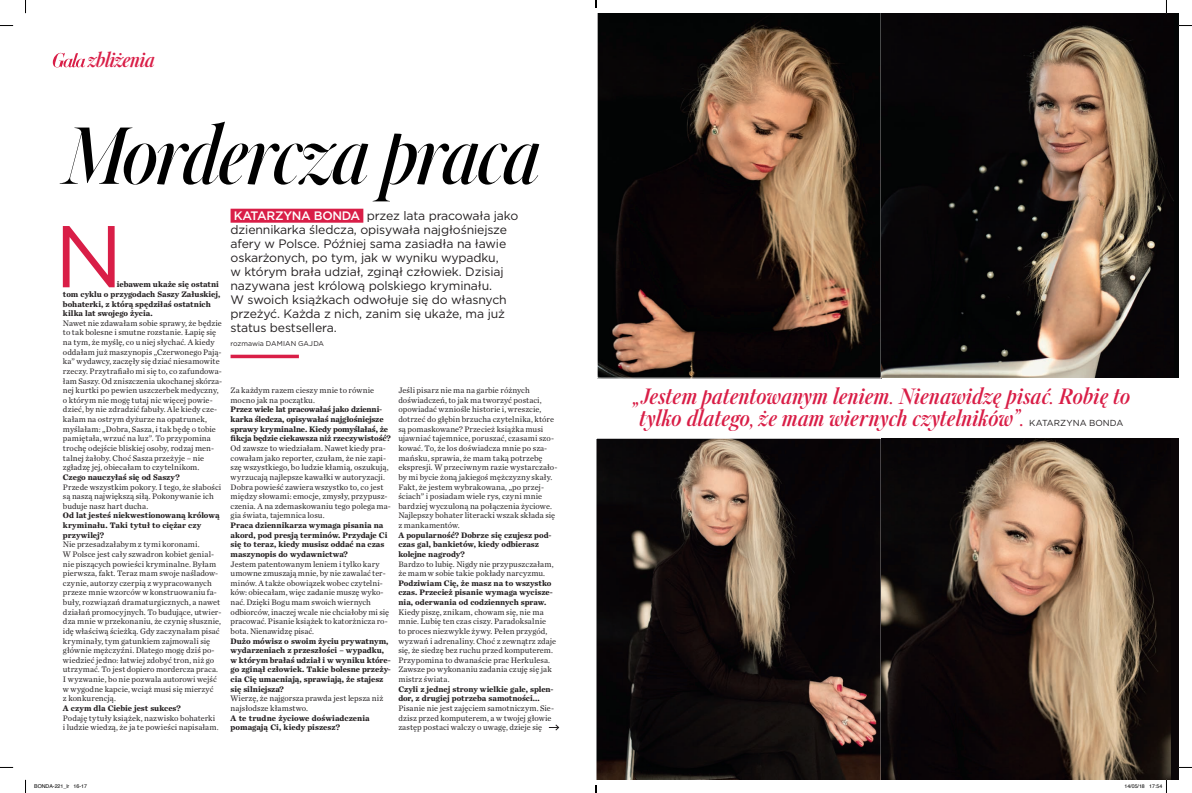
<style>
.page{position:relative;width:1192px;height:793px;background:#fff}
.page>*{position:absolute;margin:0;border:0;box-sizing:border-box;transform-origin:0 0}
.t1{font:87.5px "Gotham";color:#d91e47}
.t2{font:79.8px "Glanz Gala Medium Semi Dis Italic";letter-spacing:-.035em;color:#000}
.t3{font:21.88px/21.9px "Glanz Gala Medium Txt Italic";letter-spacing:-.01em;color:#d91e47}
.t4{font:20.12px "Glanz Gala Medium Txt Italic";letter-spacing:-.035em;color:#d91e47}
.t5{font:12.25px/14px "Gotham";letter-spacing:-.01em;color:#231f20}
.t6{font:8.75px "Gotham";color:#231f20}
.t7{font:8.31px/9.6px "Chronicle Text G1";letter-spacing:.01em;color:#231f20}
.t8{font:700 8.31px/9.6px "Chronicle Text G1";letter-spacing:-.005em;color:#231f20}
.t9{font:7px "Gotham";color:#231f20}
.t10{font:5.25px "Helvetica";color:#000}
.s1{font-weight:500;color:#fff}
</style>
<div class="page">
<svg style="left:596px;top:438px;width:285px;height:342px;background:#2e2521"></svg>
<svg style="left:597px;top:13px;width:284px;height:365px;background:#413125"></svg>
<svg style="left:881px;top:13px;width:298px;height:365px;background:#3f342c"></svg>
<svg style="left:881px;top:438px;width:298px;height:342px;background:#503f33"></svg>
<svg style="left:53px;top:53px;width:32px;height:14px"></svg>
<div style="left:231px;top:209px;width:132px;height:14px;background:#d91e47"></div>
<hr style="left:231px;top:355px;width:68px;height:3px;background:#d91e47">
<svg style="left:549px;top:724px;width:10px;height:6px"></svg>
<svg style="left:0;top:25px;width:13px;height:1px"></svg>
<svg style="left:1179px;top:25px;width:13px;height:1px"></svg>
<svg style="left:0;top:767px;width:13px;height:1px"></svg>
<svg style="left:1179px;top:767px;width:13px;height:1px"></svg>
<svg style="left:25px;top:0;width:1px;height:13px"></svg>
<svg style="left:25px;top:780px;width:1px;height:13px"></svg>
<svg style="left:1166px;top:0;width:1px;height:13px"></svg>
<svg style="left:1166px;top:780px;width:1px;height:13px"></svg>
<svg style="left:595px;top:0;width:2px;height:8px"></svg>
<svg style="left:595px;top:785px;width:2px;height:8px"></svg>
<h3 class="t4" style="left:88px;top:48px;width:68px">zbliżenia</h3>
<h2 class="t2" style="left:63px;top:106px;width:479px">Mordercza praca</h2>
<h1 class="t1" style="left:54px;top:200px;width:71px">N</h1>
<p class="t8" style="left:63px;top:279px;width:159px;text-indent:54px">iebawem ukaże się ostatni tom cyklu o przygodach Saszy Załuskiej, bohaterki, z którą spędziłaś ostatnich kilka lat swojego życia.</p>
<p class="t7" style="left:63px;top:318px;width:161px">Nawet nie zdawałam sobie sprawy, że będzie to tak bolesne i smutne rozstanie. Łapię się na tym, że myślę, co u niej słychać. A kiedy oddałam już maszynopis „Czerwonego Pają&shy;ka” wydawcy, zaczęły się dziać niesamowite rzeczy. Przytrafiało mi się to, co zafundowa&shy;łam Saszy. Od zniszczenia ukochanej skórza&shy;nej kurtki po pewien uszczerbek medyczny, o którym nie mogę tutaj nic więcej powie&shy;dzieć, by nie zdradzić fabuły. Ale kiedy cze&shy;kałam na ostrym dyżurze na opatrunek, myślałam: „Dobra, Sasza, i tak będę o tobie pamiętała, wrzuć na luz”. To przypomina trochę odejście bliskiej osoby, rodzaj men&shy;talnej żałoby. Choć Sasza przeżyje – nie zgładzę jej, obiecałam to czytelnikom.</p>
<p class="t8" style="left:63px;top:472px;width:118px">Czego nauczyłaś się od Saszy?</p>
<p class="t7" style="left:63px;top:481px;width:160px">Przede wszystkim pokory. I tego, że słabości są naszą największą siłą. Pokonywanie ich buduje nasz hart ducha.</p>
<p class="t8" style="left:63px;top:510px;width:158px">Od lat jesteś niekwestionowaną królową kryminału. Taki tytuł to ciężar czy przywilej?</p>
<p class="t7" style="left:63px;top:539px;width:160px">Nie przesadzałabym z tymi koronami.<br>W Polsce jest cały szwadron kobiet genial&shy;nie piszących powieści kryminalne. Byłam pierwsza, fakt. Teraz mam swoje naśladow&shy;czynie, autorzy czerpią z wypracowanych przeze mnie wzorców w konstruowaniu fa&shy;buły, rozwiązań dramaturgicznych, a nawet działań promocyjnych. To budujące, utwier&shy;dza mnie w przekonaniu, że czynię słusznie, idę właściwą ścieżką. Gdy zaczynałam pisać kryminały, tym gatunkiem zajmowali się głównie mężczyźni. Dlatego mogę dziś po&shy;wiedzieć jedno: łatwiej zdobyć tron, niż go utrzymać. To jest dopiero mordercza praca.<br>I wyzwanie, bo nie pozwala autorowi wejść w wygodne kapcie, wciąż musi się mierzyć<br>z konkurencją.</p>
<p class="t8" style="left:63px;top:703px;width:119px">A czym dla Ciebie jest sukces?</p>
<p class="t7" style="left:63px;top:712px;width:157px">Podaję tytuły książek, nazwisko bohaterki i ludzie wiedzą, że ja te powieści napisałam.</p>
<p class="t5" style="left:231px;top:208px;width:289px"><span class="s1">KATARZYNA BONDA</span> przez lata pracowała jako dziennikarka śledcza, opisywała najgłośniejsze afery w Polsce. Później sama zasiadła na ławie oskarżonych, po tym, jak w wyniku wypadku,<br>w którym brała udział, zginął człowiek. Dzisiaj nazywana jest królową polskiego kryminału.<br>W swoich książkach odwołuje się do własnych przeżyć. Każda z nich, zanim się ukaże, ma już status bestsellera.</p>
<p class="t9" style="left:231px;top:339px;width:95px">rozmawia DAMIAN GAJDA</p>
<p class="t7" style="left:231px;top:385px;width:145px">Za każdym razem cieszy mnie to równie mocno jak na początku.</p>
<p class="t8" style="left:231px;top:404px;width:162px">Przez wiele lat pracowałaś jako dzienni&shy;karka śledcza, opisywałaś najgłośniejsze sprawy kryminalne. Kiedy pomyślałaś, że fikcja będzie ciekawsza niż rzeczywistość?</p>
<p class="t7" style="left:231px;top:443px;width:162px">Od zawsze to wiedziałam. Nawet kiedy pra&shy;cowałam jako reporter, czułam, że nie zapi&shy;szę wszystkiego, bo ludzie kłamią, oszukują, wyrzucają najlepsze kawałki w autoryzacji.<br>Dobra powieść zawiera wszystko to, co jest między słowami: emocje, zmysły, przypusz&shy;czenia. A na zdemaskowaniu tego polega ma&shy;gia świata, tajemnica losu.</p>
<p class="t8" style="left:231px;top:520px;width:158px">Praca dziennikarza wymaga pisania na akord, pod presją terminów. Przydaje Ci się to teraz, kiedy musisz oddać na czas maszynopis do wydawnictwa?</p>
<p class="t7" style="left:231px;top:558px;width:160px">Jestem patentowanym leniem i tylko kary umowne zmuszają mnie, by nie zawalać ter&shy;minów. A także obowiązek wobec czytelni&shy;ków: obiecałam, więc zadanie muszę wyko&shy;nać. Dzięki Bogu mam swoich wiernych odbiorców, inaczej wcale nie chciałoby mi się pracować. Pisanie książek to katorżnicza ro&shy;bota. Nienawidzę pisać.</p>
<p class="t8" style="left:231px;top:635px;width:162px">Dużo mówisz o swoim życiu prywatnym, wydarzeniach z przeszłości – wypadku, w którym brałaś udział i w wyniku które&shy;go zginął człowiek. Takie bolesne przeży&shy;cia Cię umacniają, sprawiają, że stajesz się silniejsza?</p>
<p class="t7" style="left:231px;top:693px;width:154px">Wierzę, że najgorsza prawda jest lepsza niż najsłodsze kłamstwo.</p>
<p class="t8" style="left:231px;top:712px;width:141px">A te trudne życiowe doświadczenia pomagają Ci, kiedy piszesz?</p>
<p class="t7" style="left:398px;top:385px;width:161px">Jeśli pisarz nie ma na garbie różnych doświadczeń, to jak ma tworzyć postaci, opowiadać wzniośle historie i, wreszcie, dotrzeć do głębin brzucha czytelnika, które są pomaskowane? Przecież książka musi ujawniać tajemnice, poruszać, czasami szo&shy;kować. To, że los doświadcza mnie po sza&shy;mańsku, sprawia, że mam taką potrzebę ekspresji. W przeciwnym razie wystarczało&shy;by mi bycie żoną jakiegoś mężczyzny skały.<br>Fakt, że jestem wybrakowana, „po przej&shy;ściach” i posiadam wiele rys, czyni mnie bardziej wyczuloną na połączenia życiowe.<br>Najlepszy bohater literacki wszak składa się z mankamentów.</p>
<p class="t8" style="left:398px;top:529px;width:155px">A popularność? Dobrze się czujesz pod&shy;czas gal, bankietów, kiedy odbierasz kolejne nagrody?</p>
<p class="t7" style="left:398px;top:558px;width:157px">Bardzo to lubię. Nigdy nie przypuszczałam, że mam w sobie takie pokłady narcyzmu.</p>
<p class="t8" style="left:398px;top:577px;width:156px">Podziwiam Cię, że masz na to wszystko czas. Przecież pisanie wymaga wycisze&shy;nia, oderwania od codziennych spraw.</p>
<p class="t7" style="left:398px;top:606px;width:159px">Kiedy piszę, znikam, chowam się, nie ma mnie. Lubię ten czas ciszy. Paradoksalnie<br>to proces niezwykle żywy. Pełen przygód, wyzwań i adrenaliny. Choć z zewnątrz zdaje się, że siedzę bez ruchu przed komputerem.<br>Przypomina to dwanaście prac Herkulesa.<br>Zawsze po wykonaniu zadania czuję się jak mistrz świata.</p>
<p class="t8" style="left:398px;top:683px;width:157px">Czyli z jednej strony wielkie gale, splen&shy;dor, z drugiej potrzeba samotności...</p>
<p class="t7" style="left:398px;top:703px;width:157px">Pisanie nie jest zajęciem samotniczym. Sie&shy;dzisz przed komputerem, a w twojej głowie zastęp postaci walczy o uwagę, dzieje się</p>
<h3 class="t3" style="left:639px;top:385px;width:493px;text-indent:-7px">„Jestem patentowanym leniem. Nienawidzę pisać. Robię to tylko dlatego, że mam wiernych czytelników”.</h3>
<p class="t6" style="left:1029px;top:417px;width:95px">KATARZYNA BONDA</p>
<p class="t10" style="left:34px;top:782px;width:54px">BONDA-221_lr 16-17</p>
<p class="t10" style="left:1124px;top:782px;width:39px">14/05/18 17:54</p>
</div>
